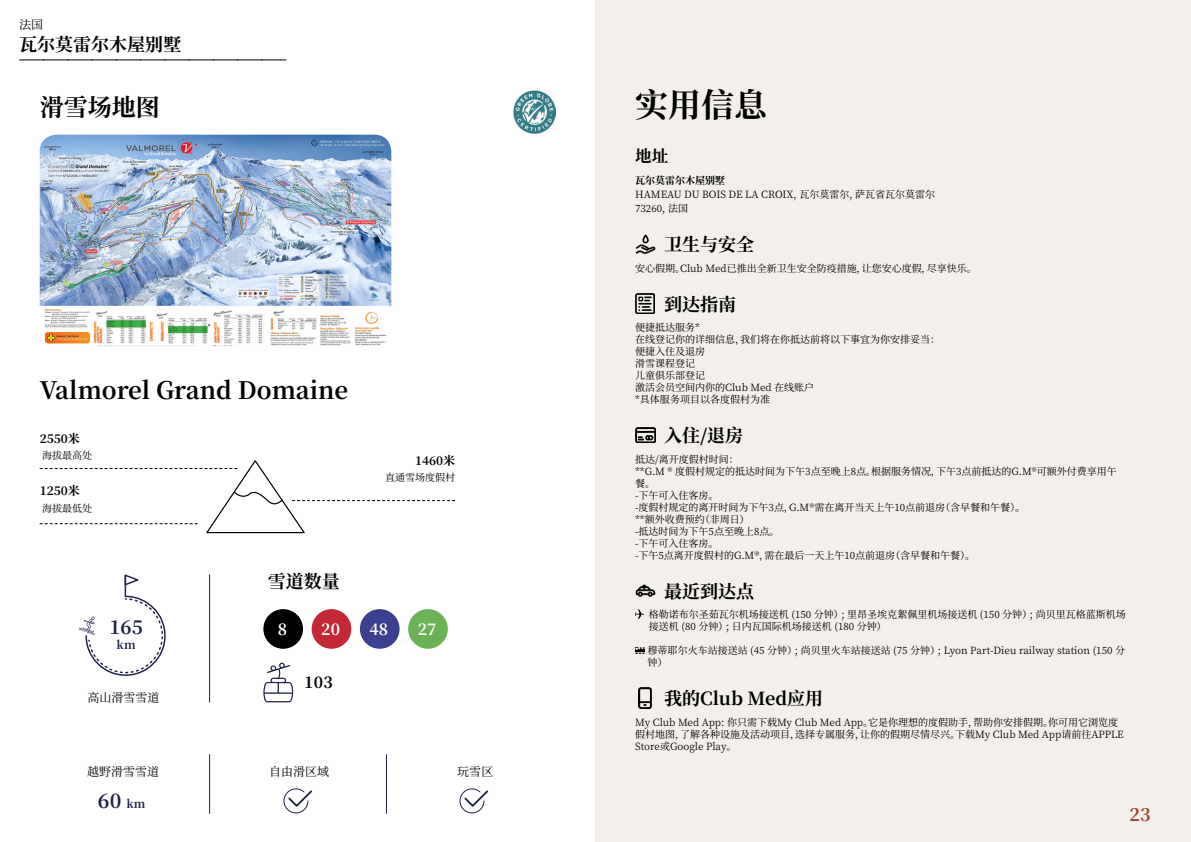
<style>
.page{position:relative;width:1191px;height:842px;background:#fff}
.page>*{position:absolute;margin:0;border:0;box-sizing:border-box;transform-origin:0 0}
.t1{font:700 33px "Noto Serif SC";color:#000}
.t2{font:700 24px "Noto Serif SC";color:#000}
.t3{font:700 20px "Noto Serif SC";color:#1e2346}
.t4{font:700 19px "Noto Serif SC";color:#1e2346}
.t5{font:700 18px "Noto Serif SC";color:#000}
.t6{font:700 18px "Noto Serif SC";color:#9d432c}
.t7{font:700 16.5px "Noto Serif SC";color:#000}
.t8{font:700 16px "Noto Serif SC";color:#fff}
.t9{font:700 16px "Noto Serif SC";color:#000}
.t10{font:12px "Noto Serif SC";color:#000}
.t11{font:700 12px "Noto Serif SC";color:#000}
.t12{font:700 11.5px "Noto Serif SC";color:#1e2346}
.t13{font:10px/12px "Noto Serif SC";color:#000}
.t14{font:700 10px "Noto Serif SC";color:#000}
.s1{font-size:11.5px}
</style>
<div class="page">
<div style="left:595px;top:0;width:596px;height:842px;background:#f3f0ec"></div>
<img style="left:40px;top:135px;width:351px;height:211px">
<svg style="left:20px;top:60px;width:266px;height:1px"></svg>
<img style="left:513px;top:91px;width:43px;height:42px">
<svg style="left:40px;top:460px;width:415px;height:74px"></svg>
<div style="left:263px;top:609px;width:40px;height:40px;background:#000;border-radius:50%"></div>
<div style="left:312px;top:609px;width:39px;height:40px;background:#c22934;border-radius:50%"></div>
<div style="left:360px;top:609px;width:39px;height:40px;background:#3a3f8e;border-radius:50%"></div>
<div style="left:408px;top:609px;width:40px;height:40px;background:#6bb257;border-radius:50%"></div>
<svg style="left:79px;top:574px;width:86px;height:101px"></svg>
<svg style="left:263px;top:663px;width:30px;height:39px"></svg>
<svg style="left:283px;top:788px;width:29px;height:26px"></svg>
<svg style="left:459px;top:788px;width:29px;height:26px"></svg>
<hr style="left:209px;top:755px;width:1px;height:58px;background:#1e2346">
<hr style="left:209px;top:575px;width:1px;height:127px;background:#1e2346">
<hr style="left:386px;top:755px;width:1px;height:58px;background:#1e2346">
<img style="left:635px;top:234px;width:20px;height:20px">
<img style="left:636px;top:293px;width:18px;height:20px">
<img style="left:635px;top:427px;width:20px;height:15px">
<img style="left:635px;top:584px;width:20px;height:13px">
<svg style="left:635px;top:610px;width:8px;height:8px"></svg>
<svg style="left:635px;top:647px;width:10px;height:6px"></svg>
<img style="left:638px;top:687px;width:14px;height:22px">
<p class="t10" style="left:19px;top:17px;width:25px">法国</p>
<h3 class="t5" style="left:19px;top:34px;width:164px">瓦尔莫雷尔木屋别墅</h3>
<h2 class="t2" style="left:40px;top:93px;width:121px">滑雪场地图</h2>
<h2 class="t2" style="left:40px;top:377px;width:310px">Valmorel Grand Domaine</h2>
<p class="t11" style="left:40px;top:432px;width:42px">2550米</p>
<p class="t13" style="left:42px;top:450px;width:51px">海拔最高处</p>
<p class="t11" style="left:40px;top:484px;width:42px">1250米</p>
<p class="t13" style="left:42px;top:502px;width:51px">海拔最低处</p>
<h3 class="t5" style="left:268px;top:571px;width:73px">雪道数量</h3>
<p class="t11" style="left:415px;top:454px;width:42px">1460米</p>
<p class="t13" style="left:385px;top:472px;width:71px">直通雪场度假村</p>
<h3 class="t4" style="left:109px;top:616px;width:35px">165</h3>
<h3 class="t8" style="left:278px;top:620px;width:11px">8</h3>
<h3 class="t8" style="left:321px;top:620px;width:20px">20</h3>
<h3 class="t8" style="left:369px;top:620px;width:20px">48</h3>
<h3 class="t8" style="left:418px;top:620px;width:20px">27</h3>
<p class="t12" style="left:117px;top:638px;width:21px">km</p>
<p class="t10" style="left:87px;top:691px;width:74px">高山滑雪雪道</p>
<p class="t10" style="left:87px;top:764px;width:73px">越野滑雪雪道</p>
<h3 class="t3" style="left:98px;top:789px;width:49px">60 <span class="s1">km</span></h3>
<h3 class="t9" style="left:304px;top:673px;width:30px">103</h3>
<p class="t10" style="left:269px;top:764px;width:61px">自由滑区域</p>
<p class="t10" style="left:457px;top:764px;width:37px">玩雪区</p>
<h1 class="t1" style="left:635px;top:86px;width:133px">实用信息</h1>
<h3 class="t7" style="left:635px;top:146px;width:34px">地址</h3>
<p class="t14" style="left:635px;top:175px;width:91px">瓦尔莫雷尔木屋别墅</p>
<p class="t13" style="left:635px;top:188px;width:302px;line-height:14px">HAMEAU DU BOIS DE LA CROIX, 瓦尔莫雷尔, 萨瓦省瓦尔莫雷尔<br>73260, 法国</p>
<h3 class="t5" style="left:664px;top:234px;width:91px">卫生与安全</h3>
<p class="t13" style="left:635px;top:262px;width:343px">安心假期。Club Med已推出全新卫生安全防疫措施，让您安心度假，尽享快乐。</p>
<h3 class="t5" style="left:664px;top:294px;width:73px">到达指南</h3>
<p class="t13" style="left:635px;top:322px;width:306px">便捷抵达服务*<br>在线登记你的详细信息，我们将在你抵达前将以下事宜为你安排妥当：便捷入住及退房<br>滑雪课程登记<br>儿童俱乐部登记<br>激活会员空间内你的Club Med 在线账户<br>*具体服务项目以各度假村为准</p>
<h3 class="t5" style="left:664px;top:425px;width:81px">入住/退房</h3>
<p class="t13" style="left:635px;top:453px;width:483px">抵达/离开度假村时间：<br>**G.M ® 度假村规定的抵达时间为下午3点至晚上8点。根据服务情况，下午3点前抵达的G.M®可额外付费享用午餐。<br>-下午可入住客房。<br>-度假村规定的离开时间为下午3点，G.M®需在离开当天上午10点前退房（含早餐和午餐）。<br>**额外收费预约（非周日）<br>-抵达时间为下午5点至晚上8点。<br>-下午可入住客房。<br>-下午5点离开度假村的G.M®，需在最后一天上午10点前退房（含早餐和午餐）。</p>
<h3 class="t5" style="left:664px;top:581px;width:91px">最近到达点</h3>
<p class="t13" style="left:649px;top:609px;width:478px">格勒诺布尔圣茹瓦尔机场接送机 (150 分钟）; 里昂圣埃克絮佩里机场接送机 (150 分钟）; 尚贝里瓦格蓝斯机场接送机 (80 分钟）; 日内瓦国际机场接送机 (180 分钟）</p>
<p class="t13" style="left:647px;top:645px;width:479px">穆蒂耶尔火车站接送站 (45 分钟）; 尚贝里火车站接送站 (75 分钟）; Lyon Part-Dieu railway station (150 分钟）</p>
<h3 class="t5" style="left:664px;top:688px;width:161px">我的Club Med应用</h3>
<p class="t13" style="left:635px;top:716px;width:490px">My Club Med App: 你只需下载My Club Med App。它是你理想的度假助手，帮助你安排假期。你可用它浏览度假村地图，了解各种设施及活动项目，选择专属服务，让你的假期尽情尽兴。下载My Club Med App请前往APPLE<br>Store或Google Play。</p>
<h3 class="t6" style="left:1129px;top:804px;width:23px">23</h3>
</div>
